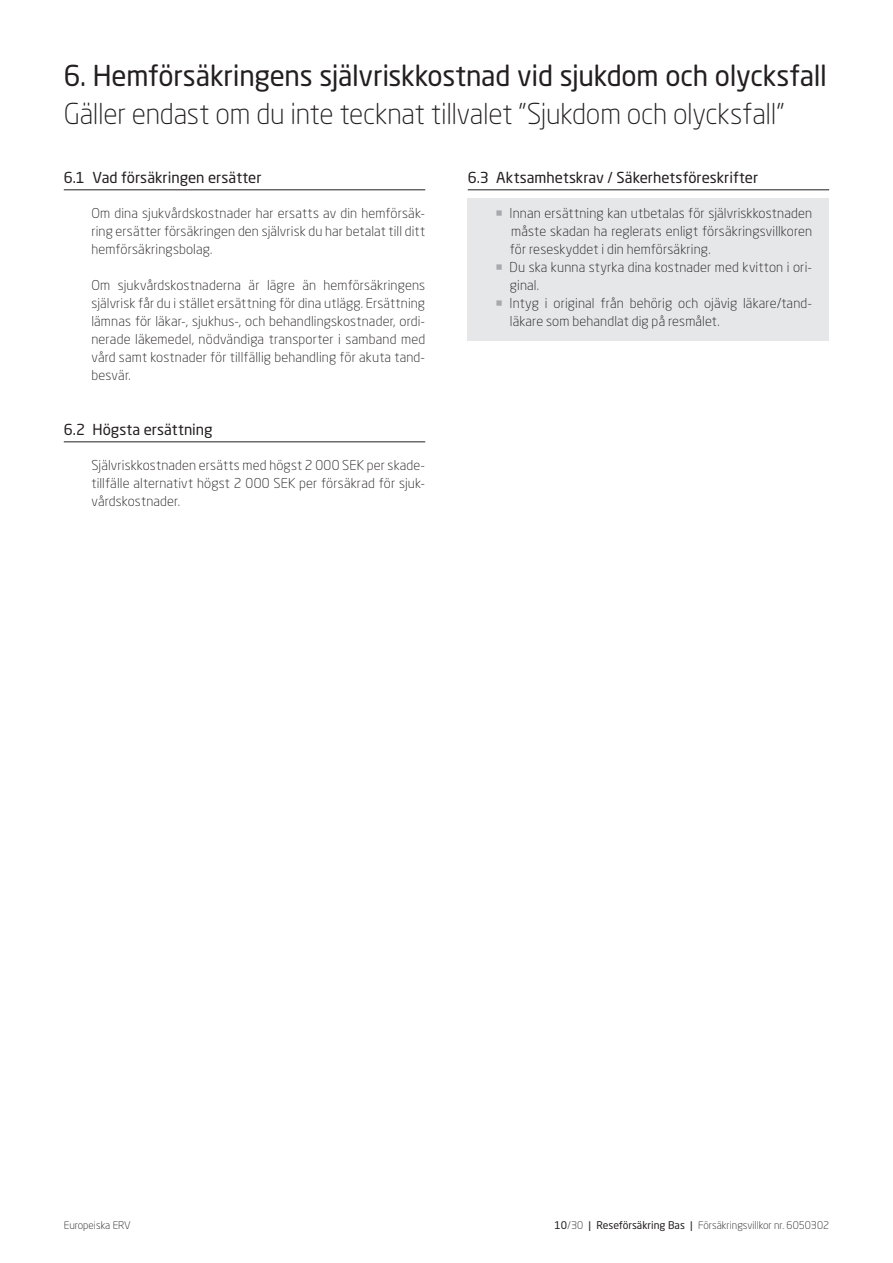
<style>
.page{position:relative;width:893px;height:1263px;background:#fff}
.page>*{position:absolute;margin:0;border:0;box-sizing:border-box;transform-origin:0 0}
.Kapitel{font:300 28.5px "Neo Sans W1 G";letter-spacing:-.01em;color:#231f20}
.Kapitel-2{font:28.5px "Neo Sans W1 G";letter-spacing:-.01em;color:#231f20}
.Mellemrubrik_m__stre{font:15px "Neo Sans W1 G";color:#231f20}
.Brød_m__indryk{font:300 13.5px/18px "Neo Sans W1 G";letter-spacing:.01em;color:#231f20;text-align:justify}
.t1{font:300 10.5px "Neo Sans W1 G";color:#231f20}
.s1{color:#a8a9ad}
.s2{font-weight:400}
</style>
<div class="page">
<div style="left:468px;top:198px;width:361px;height:142px;background:#e6e7e9"></div>
<hr style="left:64px;top:189px;width:361px;height:1px;background:#231f20">
<hr style="left:64px;top:441px;width:361px;height:1px;background:#231f20">
<hr style="left:468px;top:189px;width:361px;height:1px;background:#231f20">
<p class="Kapitel-2" style="left:64px;top:58px;width:765px">6. Hemförsäkringens självriskkostnad vid sjukdom och olycksfall</p>
<p class="Kapitel" style="left:64px;top:96px;width:722px">Gäller endast om du inte tecknat tillvalet "Sjukdom och olycksfall"</p>
<p class="Mellemrubrik_m__stre" style="left:64px;top:168px;width:199px">6.1 Vad försäkringen ersätter</p>
<p class="Brød_m__indryk" style="left:91px;top:204px;width:335px">Om dina sjukvårdskostnader har ersatts av din hemförsäk&shy;ring ersätter försäkringen den självrisk du har betalat till ditt hemförsäkringsbolag.</p>
<p class="Brød_m__indryk" style="left:91px;top:276px;width:335px">Om sjukvårdskostnaderna är lägre än hemförsäkringens självrisk får du i stället ersättning för dina utlägg. Ersättning lämnas för läkar-, sjukhus-, och behandlingskostnader, ordi&shy;nerade läkemedel, nödvändiga transporter i samband med vård samt kostnader för tillfällig behandling för akuta tand&shy;besvär.</p>
<p class="Mellemrubrik_m__stre" style="left:64px;top:420px;width:150px">6.2 Högsta ersättning</p>
<p class="Brød_m__indryk" style="left:91px;top:456px;width:335px">Självriskkostnaden ersätts med högst 2 000 SEK per skade&shy;tillfälle alternativt högst 2 000 SEK per försäkrad för sjuk&shy;vårdskostnader.</p>
<p class="Mellemrubrik_m__stre" style="left:468px;top:168px;width:292px">6.3 Aktsamhetskrav / Säkerhetsföreskrifter</p>
<p class="Brød_m__indryk" style="left:510px;top:204px;width:304px;text-indent:-15px"><span class="s1">○</span> Innan ersättning kan utbetalas för självriskkostnaden måste skadan ha reglerats enligt försäkringsvillkoren för reseskyddet i din hemförsäkring.</p>
<p class="Brød_m__indryk" style="left:510px;top:258px;width:304px;text-indent:-15px"><span class="s1">○</span> Du ska kunna styrka dina kostnader med kvitton i ori&shy;ginal.</p>
<p class="Brød_m__indryk" style="left:510px;top:294px;width:304px;text-indent:-15px"><span class="s1">○</span> Intyg i original från behörig och ojävig läkare/tand&shy;läkare som behandlat dig på resmålet.</p>
<p class="t1" style="left:64px;top:1219px;width:69px">Europeiska ERV</p>
<p class="t1" style="left:554px;top:1219px;width:276px"><span class="s2">10</span>/30 <span class="s2">| Reseförsäkring Bas |</span> Försäkringsvillkor nr. 6050302</p>
</div>
